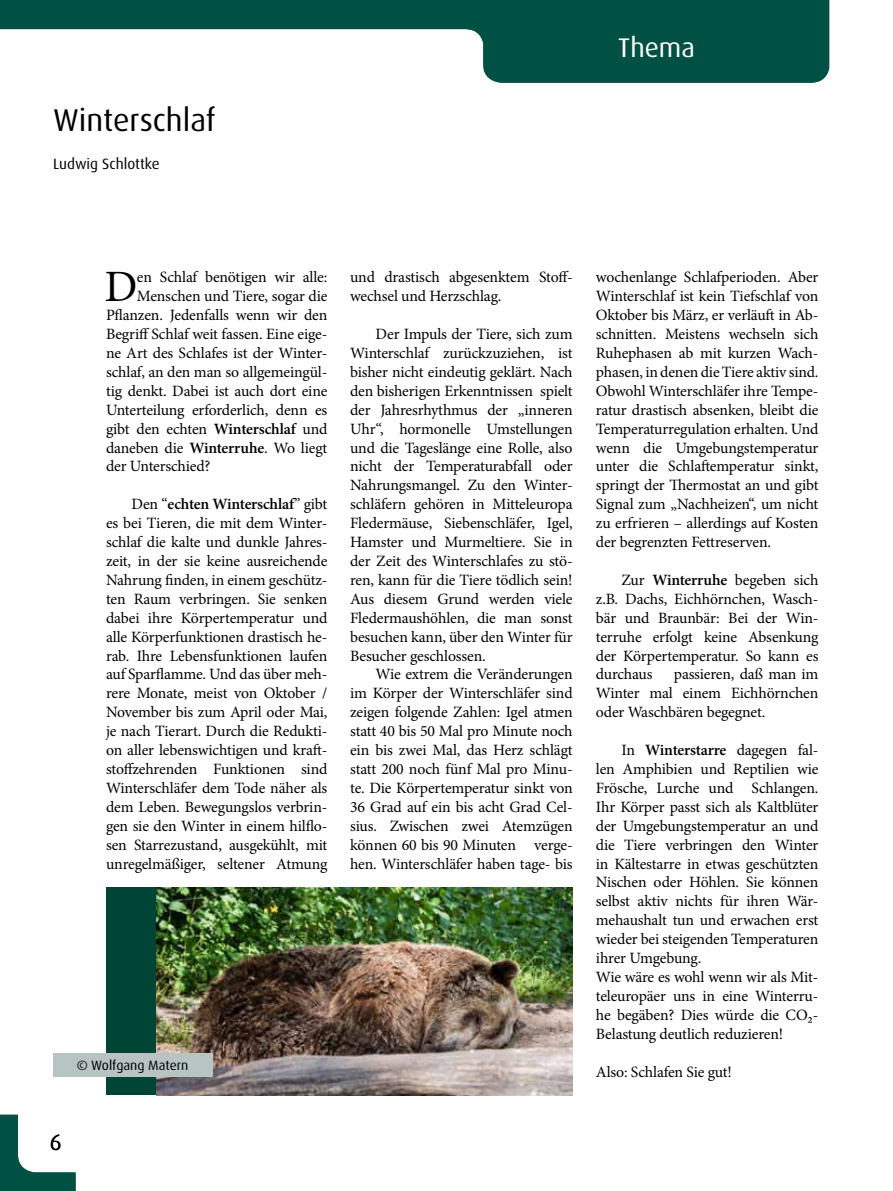
<style>
.page{position:relative;width:893px;height:1191px;background:#fff}
.page>*{position:absolute;margin:0;border:0;box-sizing:border-box;transform-origin:0 0}
.t1{font:44.85px "Minion Pro";color:#000}
.t2{font:31.5px "Dax OT";color:#000}
.t3{font:27px "Dax OT";color:#fff}
.t4{font:22.5px "Dax OT";color:#000}
.t5{font:15.75px/18.9px "Minion Pro";letter-spacing:-.01em;color:#000;text-align:justify}
.t6{font:15px "Dax OT";color:#000}
.t7{font:13.5px "Dax OT";color:#000}
.s1{font-weight:600}
</style>
<div class="page">
<svg style="left:0;top:1114px;width:76px;height:77px"></svg>
<svg style="left:0;top:0;width:829px;height:83px;fill:#005043"></svg>
<div style="left:106px;top:887px;width:221px;height:208px;background:#004435"></div>
<img style="left:157px;top:887px;width:416px;height:208px">
<div style="left:53px;top:1053px;width:159px;height:23px;background:#b7c4c1"></div>
<h2 class="t2" style="left:53px;top:100px;width:164px">Winterschlaf</h2>
<p class="t6" style="left:53px;top:154px;width:108px">Ludwig Schlottke</p>
<h3 class="t3" style="left:618px;top:31px;width:78px">Thema</h3>
<h1 class="t1" style="left:104px;top:257px;width:34px">D</h1>
<p class="t5" style="left:137px;top:268px;width:192px">en Schlaf benötigen wir alle:</p>
<p class="t5" style="left:137px;top:287px;width:192px">Menschen und Tiere, sogar die</p>
<p class="t5" style="left:106px;top:306px;width:223px">Pflanzen. Jedenfalls wenn wir den</p>
<p class="t5" style="left:106px;top:325px;width:223px">Begriff Schlaf weit fassen. Eine eige-</p>
<p class="t5" style="left:106px;top:343px;width:223px">ne Art des Schlafes ist der Winter-</p>
<p class="t5" style="left:106px;top:362px;width:223px">schlaf, an den man so allgemeingül-</p>
<p class="t5" style="left:106px;top:381px;width:223px">tig denkt. Dabei ist auch dort eine</p>
<p class="t5" style="left:106px;top:400px;width:223px">Unterteilung erforderlich, denn es</p>
<p class="t5" style="left:106px;top:419px;width:223px">gibt den echten <span class="s1">Winterschlaf</span> und</p>
<p class="t5" style="left:106px;top:438px;width:223px">daneben die <span class="s1">Winterruhe</span>. Wo liegt</p>
<p class="t5" style="left:106px;top:457px;width:106px">der Unterschied?</p>
<p class="t5" style="left:106px;top:495px;width:223px;text-indent:26px">Den “<span class="s1">echten Winterschlaf</span>” gibt es bei Tieren, die mit dem Winter&shy;schlaf die kalte und dunkle Jahres&shy;zeit, in der sie keine ausreichende Nahrung finden, in einem geschütz&shy;ten Raum verbringen. Sie senken dabei ihre Körpertemperatur und alle Körperfunktionen drastisch he&shy;rab. Ihre Lebensfunktionen laufen auf Sparflamme. Und das über meh&shy;rere Monate, meist von Oktober / November bis zum April oder Mai, je nach Tierart. Durch die Redukti&shy;on aller lebenswichtigen und kraft&shy;stoffzehrenden Funktionen sind Winterschläfer dem Tode näher als dem Leben. Bewegungslos verbrin&shy;gen sie den Winter in einem hilflo&shy;sen Starrezustand, ausgekühlt, mit unregelmäßiger, seltener Atmung</p>
<p class="t5" style="left:350px;top:268px;width:224px">und drastisch abgesenktem Stoff&shy;wechsel und Herzschlag.</p>
<p class="t5" style="left:350px;top:325px;width:224px;text-indent:26px">Der Impuls der Tiere, sich zum Winterschlaf zurückzuziehen, ist bisher nicht eindeutig geklärt. Nach den bisherigen Erkenntnissen spielt der Jahresrhythmus der „inneren Uhr“, hormonelle Umstellungen und die Tageslänge eine Rolle, also nicht der Temperaturabfall oder Nahrungsmangel. Zu den Winter&shy;schläfern gehören in Mitteleuropa Fledermäuse, Siebenschläfer, Igel, Hamster und Murmeltiere. Sie in der Zeit des Winterschlafes zu stö&shy;ren, kann für die Tiere tödlich sein!<br>Aus diesem Grund werden viele Fledermaushöhlen, die man sonst besuchen kann, über den Winter für Besucher geschlossen.</p>
<p class="t5" style="left:350px;top:665px;width:224px;text-indent:26px">Wie extrem die Veränderungen im Körper der Winterschläfer sind zeigen folgende Zahlen: Igel atmen statt 40 bis 50 Mal pro Minute noch ein bis zwei Mal, das Herz schlägt statt 200 noch fünf Mal pro Minu&shy;te. Die Körpertemperatur sinkt von 36 Grad auf ein bis acht Grad Cel&shy;sius. Zwischen zwei Atemzügen können 60 bis 90 Minuten verge&shy;hen. Winterschläfer haben tage- bis</p>
<p class="t7" style="left:77px;top:1056px;width:113px">© Wolfgang Matern</p>
<h3 class="t4" style="left:50px;top:1128px;width:13px">6</h3>
<p class="t5" style="left:596px;top:268px;width:224px">wochenlange Schlafperioden. Aber Winterschlaf ist kein Tiefschlaf von Oktober bis März, er verläuft in Ab&shy;schnitten. Meistens wechseln sich Ruhephasen ab mit kurzen Wach&shy;phasen, in denen die Tiere aktiv sind.<br>Obwohl Winterschläfer ihre Tempe&shy;ratur drastisch absenken, bleibt die Temperaturregulation erhalten. Und wenn die Umgebungstemperatur unter die Schlaftemperatur sinkt, springt der Thermostat an und gibt Signal zum „Nachheizen“, um nicht zu erfrieren – allerdings auf Kosten der begrenzten Fettreserven.</p>
<p class="t5" style="left:596px;top:570px;width:224px;text-indent:26px">Zur <span class="s1">Winterruhe</span> begeben sich z.B. Dachs, Eichhörnchen, Wasch&shy;bär und Braunbär: Bei der Win&shy;terruhe erfolgt keine Absenkung der Körpertemperatur. So kann es durchaus</p>
<p class="t5" style="left:596px;top:665px;width:224px;text-indent:78px">passieren, daß man im Winter mal einem Eichhörnchen oder Waschbären begegnet.</p>
<p class="t5" style="left:596px;top:740px;width:224px;text-align:left;text-indent:26px">In <span class="s1">Winterstarre</span> dagegen fal&shy;len Amphibien und Reptilien wie<br>Frösche, Lurche und Schlangen.<br>Ihr Körper passt sich als Kaltblüter der Umgebungstemperatur an und die Tiere verbringen den Winter in Kältestarre in etwas geschützten<br>Nischen oder Höhlen. Sie können selbst aktiv nichts für ihren Wär&shy;mehaushalt tun und erwachen erst wieder bei steigenden Temperaturen ihrer Umgebung.<br>Wie wäre es wohl wenn wir als Mit&shy;teleuropäer uns in eine Winterru&shy;he begäben? Dies würde die CO -</p>
<p class="t5" style="left:808px;top:1014px;width:7px">²</p>
<p class="t5" style="left:596px;top:1024px;width:189px">Belastung deutlich reduzieren!</p>
<p class="t5" style="left:596px;top:1062px;width:138px">Also: Schlafen Sie gut!</p>
</div>
